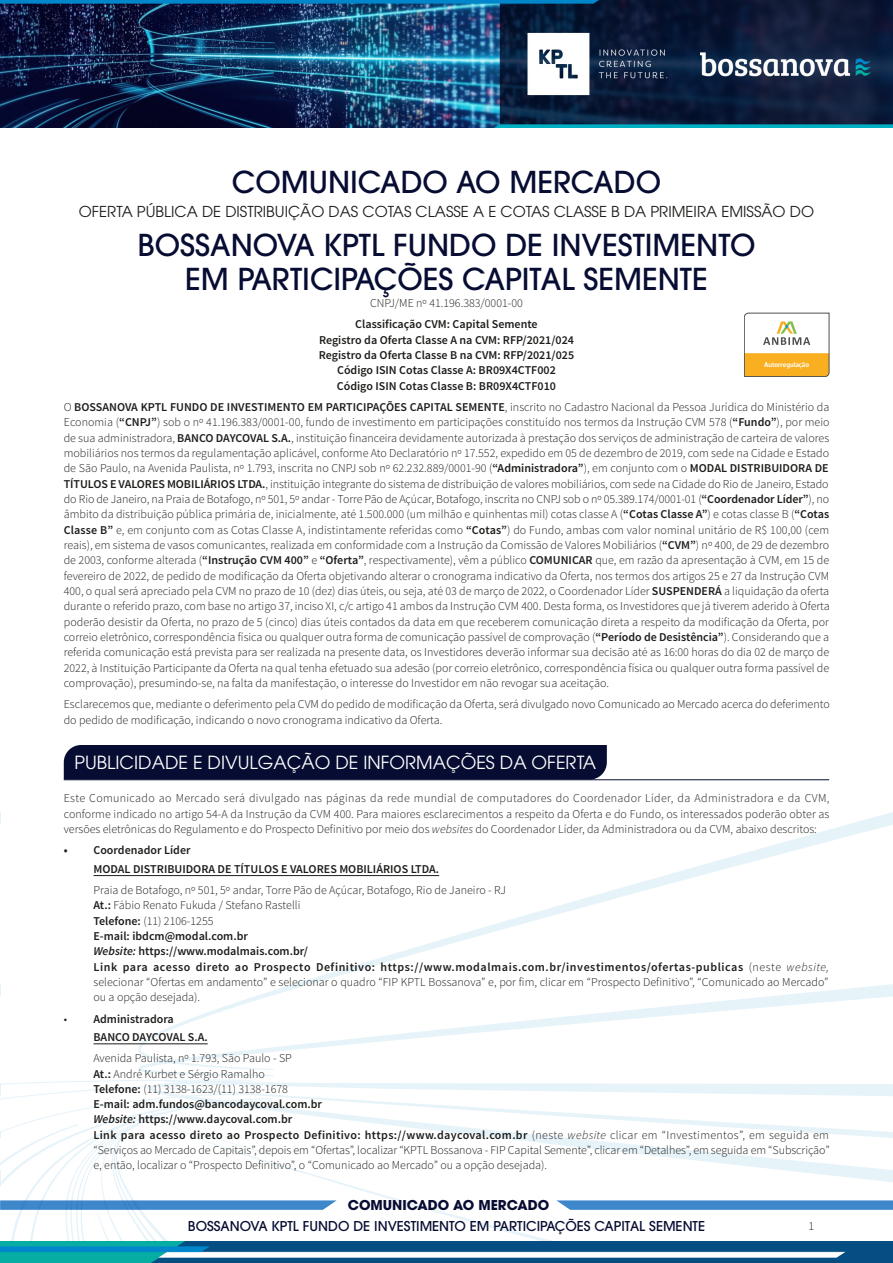
<style>
.page{position:relative;width:893px;height:1263px;background:#fff}
.page>*{position:absolute;margin:0;border:0;box-sizing:border-box;transform-origin:0 0}
.t1{font:500 30px/33.3px "ITC Avant Garde Pro";color:#060c32;text-align:center}
.t2{font:18px "ITC Avant Garde Pro";color:#fff}
.t3{font:15px "ITC Avant Garde Pro";color:#1d1d1b}
.t4{font:500 13.5px "ITC Avant Garde Pro";color:#060c32}
.t5{font:700 13.5px "ITC Avant Garde Pro";color:#060c32}
.t6{font:300 12px/15.3px "Source Sans Pro";color:#1d1d1b}
.t7{font:600 12px/15.3px "Source Sans Pro";color:#1d1d1b}
.t8{font:500 7.05px "Dobra";letter-spacing:-.015em;color:#fff}
.s1{font-weight:600}
.s2{font-style:italic}
.s3{font-weight:600;font-style:italic}
.s4{font-weight:300}
</style>
<div class="page">
<img style="left:0;top:0;width:893px;height:127px">
<img style="left:0;top:1242px;width:893px;height:21px">
<svg style="left:0;top:812px;width:893px;height:430px"></svg>
<div style="left:64px;top:745px;width:543px;height:34px;background:#060c32"></div>
<hr style="left:64px;top:779px;width:765px;height:1px;background:#060c32">
<hr style="left:93px;top:875px;width:346px;height:1px;background:#1d1d1b">
<hr style="left:93px;top:1043px;width:115px;height:1px;background:#1d1d1b">
<svg style="left:744px;top:313px;width:85px;height:64px"></svg>
<h1 class="t1" style="left:232px;top:165px;width:431px">COMUNICADO AO MERCADO</h1>
<p class="t3" style="left:79px;top:202px;width:737px">OFERTA PÚBLICA DE DISTRIBUIÇÃO DAS COTAS CLASSE A E COTAS CLASSE B DA PRIMEIRA EMISSÃO DO</p>
<h1 class="t1" style="left:137px;top:228px;width:620px">BOSSANOVA KPTL FUNDO DE INVESTIMENTO<br>EM PARTICIPAÇÕES CAPITAL SEMENTE</h1>
<p class="t6" style="left:370px;top:296px;width:154px">CNPJ/ME nº 41.196.383/0001-00</p>
<p class="t7" style="left:319px;top:317px;width:257px;text-align:center">Classificação CVM: Capital Semente<br>Registro da Oferta Classe A na CVM: RFP/2021/024<br>Registro da Oferta Classe B na CVM: RFP/2021/025<br>Código ISIN Cotas Classe A: BR09X4CTF002<br>Código ISIN Cotas Classe B: BR09X4CTF010</p>
<p class="t6" style="left:64px;top:400px;width:767px;text-align:justify">O <span class="s1">BOSSANOVA KPTL FUNDO DE INVESTIMENTO EM PARTICIPAÇÕES CAPITAL SEMENTE</span>, inscrito no Cadastro Nacional da Pessoa Jurídica do Ministério da Economia (<span class="s1">“CNPJ”</span>) sob o nº 41.196.383/0001-00, fundo de investimento em participações constituído nos termos da Instrução CVM 578 (<span class="s1">“Fundo”</span>), por meio de sua administradora, <span class="s1">BANCO DAYCOVAL S.A.</span>, instituição financeira devidamente autorizada à prestação dos serviços de administração de carteira de valores mobiliários nos termos da regulamentação aplicável, conforme Ato Declaratório nº 17.552, expedido em 05 de dezembro de 2019, com sede na Cidade e Estado de São Paulo, na Avenida Paulista, nº 1.793, inscrita no CNPJ sob nº 62.232.889/0001-90 (<span class="s1">“Administradora”</span>), em conjunto com o <span class="s1">MODAL DISTRIBUIDORA DE TÍTULOS E VALORES MOBILIÁRIOS LTDA.</span>, instituição integrante do sistema de distribuição de valores mobiliários, com sede na Cidade do Rio de Janeiro, Estado do Rio de Janeiro, na Praia de Botafogo, nº 501, 5º andar - Torre Pão de Açúcar, Botafogo, inscrita no CNPJ sob o nº 05.389.174/0001-01 (<span class="s1">“Coordenador Líder”</span>), no âmbito da distribuição pública primária de, inicialmente, até 1.500.000 (um milhão e quinhentas mil) cotas classe A (<span class="s1">“Cotas Classe A”</span>) e cotas classe B (<span class="s1">“Cotas Classe B”</span> e, em conjunto com as Cotas Classe A, indistintamente referidas como <span class="s1">“Cotas”</span>) do Fundo, ambas com valor nominal unitário de R$ 100,00 (cem reais), em sistema de vasos comunicantes, realizada em conformidade com a Instrução da Comissão de Valores Mobiliários (<span class="s1">“CVM”</span>) nº 400, de 29 de dezembro de 2003, conforme alterada (<span class="s1">“Instrução CVM 400”</span> e <span class="s1">“Oferta”</span>, respectivamente), vêm a público <span class="s1">COMUNICAR</span> que, em razão da apresentação à CVM, em 15 de fevereiro de 2022, de pedido de modificação da Oferta objetivando alterar o cronograma indicativo da Oferta, nos termos dos artigos 25 e 27 da Instrução CVM 400, o qual será apreciado pela CVM no prazo de 10 (dez) dias úteis, ou seja, até 03 de março de 2022, o Coordenador Líder <span class="s1">SUSPENDERÁ</span> a liquidação da oferta durante o referido prazo, com base no artigo 37, inciso XI, c/c artigo 41 ambos da Instrução CVM 400. Desta forma, os Investidores que já tiverem aderido à Oferta poderão desistir da Oferta, no prazo de 5 (cinco) dias úteis contados da data em que receberem comunicação direta a respeito da modificação da Oferta, por correio eletrônico, correspondência física ou qualquer outra forma de comunicação passível de comprovação (<span class="s1">“Período de Desistência”</span>). Considerando que a referida comunicação está prevista para ser realizada na presente data, os Investidores deverão informar sua decisão até as 16:00 horas do dia 02 de março de 2022, à Instituição Participante da Oferta na qual tenha efetuado sua adesão (por correio eletrônico, correspondência física ou qualquer outra forma passível de comprovação), presumindo-se, na falta da manifestação, o interesse do Investidor em não revogar sua aceitação.</p>
<p class="t6" style="left:64px;top:697px;width:767px">Esclarecemos que, mediante o deferimento pela CVM do pedido de modificação da Oferta, será divulgado novo Comunicado ao Mercado acerca do deferimento do pedido de modificação, indicando o novo cronograma indicativo da Oferta.</p>
<h2 class="t2" style="left:74px;top:751px;width:523px">PUBLICIDADE E DIVULGAÇÃO DE INFORMAÇÕES DA OFERTA</h2>
<p class="t6" style="left:64px;top:791px;width:767px;text-align:justify">Este Comunicado ao Mercado será divulgado nas páginas da rede mundial de computadores do Coordenador Líder, da Administradora e da CVM, conforme indicado no artigo 54-A da Instrução da CVM 400. Para maiores esclarecimentos a respeito da Oferta e do Fundo, os interessados poderão obter as versões eletrônicas do Regulamento e do Prospecto Definitivo por meio dos <span class="s2">websites</span> do Coordenador Líder, da Administradora ou da CVM, abaixo descritos:</p>
<p class="t7" style="left:93px;top:841px;width:347px;line-height:18.3px;text-indent:-30px">• Coordenador Líder<br>MODAL DISTRIBUIDORA DE TÍTULOS E VALORES MOBILIÁRIOS LTDA.</p>
<p class="t6" style="left:93px;top:882px;width:737px">Praia de Botafogo, nº 501, 5º andar, Torre Pão de Açúcar, Botafogo, Rio de Janeiro - RJ<br><span class="s1">At.:</span> Fábio Renato Fukuda / Stefano Rastelli<br><span class="s1">Telefone:</span> (11) 2106-1255<br><span class="s1">E-mail: ibdcm@modal.com.br<br></span><span class="s3">Website:</span> <span class="s1">https://www.modalmais.com.br/<br>Link para acesso direto ao Prospecto Definitivo: https://www.modalmais.com.br/investimentos/ofertas-publicas</span> (neste <span class="s2">website, </span>selecionar “Ofertas em andamento” e selecionar o quadro “FIP KPTL Bossanova” e, por fim, clicar em “Prospecto Definitivo”, “Comunicado ao Mercado” ou a opção desejada).</p>
<p class="t7" style="left:93px;top:1010px;width:116px;line-height:18.3px;text-indent:-30px"><span class="s4">•</span> Administradora<br>BANCO DAYCOVAL S.A.</p>
<p class="t6" style="left:93px;top:1050px;width:738px">Avenida Paulista, nº 1.793, São Paulo - SP<br><span class="s1">At.:</span> André Kurbet e Sérgio Ramalho<br><span class="s1">Telefone:</span> (11) 3138-1623/(11) 3138-1678<br><span class="s1">E-mail: adm.fundos@bancodaycoval.com.br<br></span><span class="s3">Website:</span> <span class="s1">https://www.daycoval.com.br<br>Link para acesso direto ao Prospecto Definitivo: https://www.daycoval.com.br</span> (neste <span class="s2">website</span> clicar em “Investimentos”, em seguida em “Serviços ao Mercado de Capitais”, depois em “Ofertas”, localizar “KPTL Bossanova - FIP Capital Semente”, clicar em “Detalhes”, em seguida em “Subscrição” e, então, localizar o “Prospecto Definitivo”, o “Comunicado ao Mercado” ou a opção desejada).</p>
<p class="t8" style="left:764px;top:361px;width:46px">Autorregulação</p>
<p class="t5" style="left:348px;top:1196px;width:203px">COMUNICADO AO MERCADO</p>
<p class="t4" style="left:188px;top:1217px;width:519px">BOSSANOVA KPTL FUNDO DE INVESTIMENTO EM PARTICIPAÇÕES CAPITAL SEMENTE</p>
<p class="t6" style="left:808px;top:1219px;width:7px">1</p>
</div>
